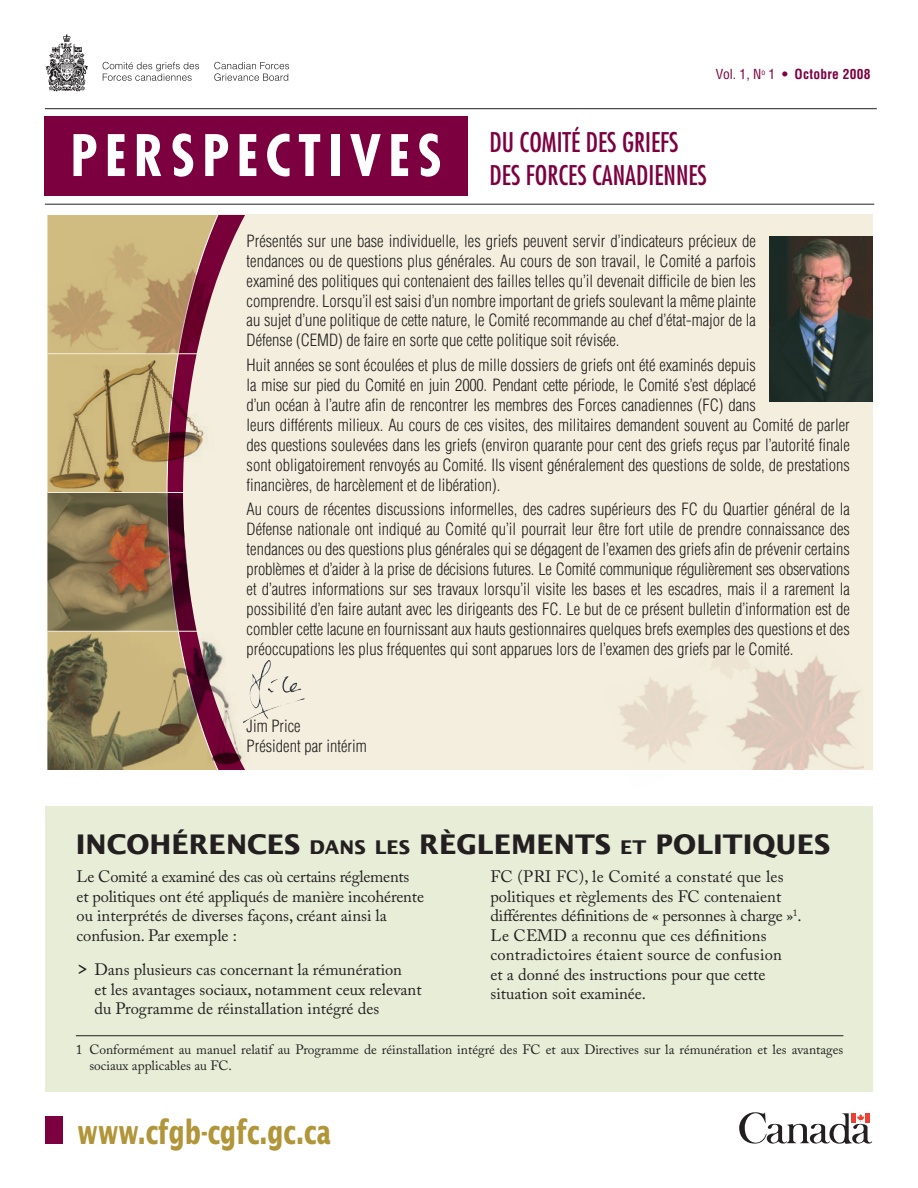
<style>
.page{position:relative;width:918px;height:1188px;background:#fff}
.page>*{position:absolute;margin:0;border:0;box-sizing:border-box;transform-origin:0 0}
.t1{font:700 33px "Lucida Sans Std";color:#b19539;scale:.7 1}
.t2{font:700 27px "Lucida Sans Std";color:#231f20}
.t3{font:condensed 26.4px/33.3px "Futura Std";color:#7c0040}
.t4{font:300 condensed 16.5px/20px "Helvetica LT Std";color:#231f20;text-align:justify}
.t5{font:16.5px/19.5px "Adobe Caslon Pro";color:#231f20}
.t6{font:13.5px/16.5px "Adobe Caslon Pro";color:#231f20}
.t7{font:700 condensed 13.5px "Helvetica LT Std";letter-spacing:.02em;color:#7c0040}
.s1{font-weight:400}
.s2{font-weight:900}
.s3{font-size:18.9px}
.s4{font-size:24px}
</style>
<div class="page">
<div style="left:47px;top:215px;width:826px;height:555px;background:#f3eedd"></div>
<svg style="left:220px;top:215px;width:25px;height:28px"></svg>
<svg style="left:47px;top:214px;width:173px;height:417px"></svg>
<img style="left:47px;top:492px;width:149px;height:139px">
<img style="left:47px;top:354px;width:168px;height:138px">
<img style="left:47px;top:632px;width:198px;height:138px">
<hr style="left:47px;top:492px;width:137px;height:1px;background:#f3eedd">
<img style="left:243px;top:660px;width:62px;height:63px">
<img style="left:128px;top:243px;width:104px;height:111px">
<img style="left:47px;top:272px;width:81px;height:96px">
<img style="left:91px;top:234px;width:65px;height:63px">
<div style="left:45px;top:806px;width:828px;height:286px;background:#e7edd7"></div>
<svg style="left:739px;top:1112px;width:133px;height:32px"></svg>
<div style="left:45px;top:1116px;width:18px;height:28px;background:#7c0040"></div>
<hr style="left:76px;top:1035px;width:767px;height:1px;background:#231f20">
<img style="left:770px;top:236px;width:103px;height:166px">
<img style="left:726px;top:656px;width:138px;height:114px">
<img style="left:680px;top:656px;width:87px;height:33px">
<svg style="left:214px;top:62px;width:75px;height:19px"></svg>
<svg style="left:46px;top:34px;width:42px;height:58px"></svg>
<svg style="left:103px;top:62px;width:96px;height:19px"></svg>
<div style="left:45px;top:116px;width:423px;height:79px;background:#7c0040"></div>
<hr style="left:45px;top:108px;width:832px;height:1px;background:#231f20">
<hr style="left:45px;top:204px;width:829px;height:1px;background:#231f20">
<p class="t7" style="left:716px;top:66px;width:156px"><span class="s1">Vol. 1, N</span><sup>o</sup> <span class="s1">1</span> <span class="s2">•</span> Octobre 2008</p>
<h3 class="t3" style="left:71px;top:125px;width:638px;text-indent:419px">DU COMITÉ DES GRIEFS<br><sup>PERSP</sup> <sup>ECTIVES</sup> DES FORCES CANADIENNES</h3>
<p class="t4" style="left:247px;top:231px;width:511px">Présentés sur une base individuelle, les griefs peuvent servir d’indicateurs précieux de tendances ou de questions plus générales. Au cours de son travail, le Comité a parfois examiné des politiques qui contenaient des failles telles qu’il devenait difficile de bien les comprendre. Lorsqu’il est saisi d’un nombre important de griefs soulevant la même plainte au sujet d’une politique de cette nature, le Comité recommande au chef d’état-major de la Défense (CEMD) de faire en sorte que cette politique soit révisée.</p>
<p class="t4" style="left:247px;top:355px;width:605px;text-align:left">Huit années se sont écoulées et plus de mille dossiers de griefs ont été examinés depuis<br>la mise sur pied du Comité en juin 2000. Pendant cette période, le Comité s’est déplacé<br>d’un océan à l’autre afin de rencontrer les membres des Forces canadiennes (FC) dans<br>leurs différents milieux. Au cours de ces visites, des militaires demandent souvent au Comité de parler des questions soulevées dans les griefs (environ quarante pour cent des griefs reçus par l’autorité finale sont obligatoirement renvoyés au Comité. Ils visent généralement des questions de solde, de prestations financières, de harcèlement et de libération).</p>
<p class="t4" style="left:247px;top:499px;width:605px">Au cours de récentes discussions informelles, des cadres supérieurs des FC du Quartier général de la Défense nationale ont indiqué au Comité qu’il pourrait leur être fort utile de prendre connaissance des tendances ou des questions plus générales qui se dégagent de l’examen des griefs afin de prévenir certains problèmes et d’aider à la prise de décisions futures. Le Comité communique régulièrement ses observations et d’autres informations sur ses travaux lorsqu’il visite les bases et les escadres, mais il a rarement la possibilité d’en faire autant avec les dirigeants des FC. Le but de ce présent bulletin d’information est de combler cette lacune en fournissant aux hauts gestionnaires quelques brefs exemples des questions et des préoccupations les plus fréquentes qui sont apparues lors de l’examen des griefs par le Comité.</p>
<p class="t4" style="left:247px;top:716px;width:122px">Jim Price<br>Président par intérim</p>
<h2 class="t2" style="left:76px;top:829px;width:756px">INCOHÉRENCES <span class="s3">DANS LES</span> RÈGLEMENTS <span class="s3">ET</span> POLITIQUES</h2>
<p class="t5" style="left:76px;top:867px;width:349px">Le Comité a examiné des cas où certains réglements et politiques ont été appliqués de manière incohérente ou interprétés de diverses façons, créant ainsi la confusion. Par exemple :</p>
<p class="t5" style="left:94px;top:960px;width:329px;text-indent:-18px"><span class="s4">&gt;</span> Dans plusieurs cas concernant la rémunération<br>et les avantages sociaux, notamment ceux relevant du Programme de réinstallation intégré des</p>
<p class="t5" style="left:490px;top:867px;width:313px">FC (PRI FC), le Comité a constaté que les politiques et règlements des FC contenaient différentes définitions de « personnes à charge »<sup>1</sup>.<br>Le CEMD a reconnu que ces définitions contradictoires étaient source de confusion<br>et a donné des instructions pour que cette situation soit examinée.</p>
<p class="t6" style="left:89px;top:1041px;width:755px;text-indent:-14px">1 Conformément au manuel relatif au Programme de réinstallation intégré des FC et aux Directives sur la rémunération et les avantages sociaux applicables au FC.</p>
<h1 class="t1" style="left:78px;top:1114px;width:364px">WWW.CFGB-CGFC.GC.CA</h1>
</div>
